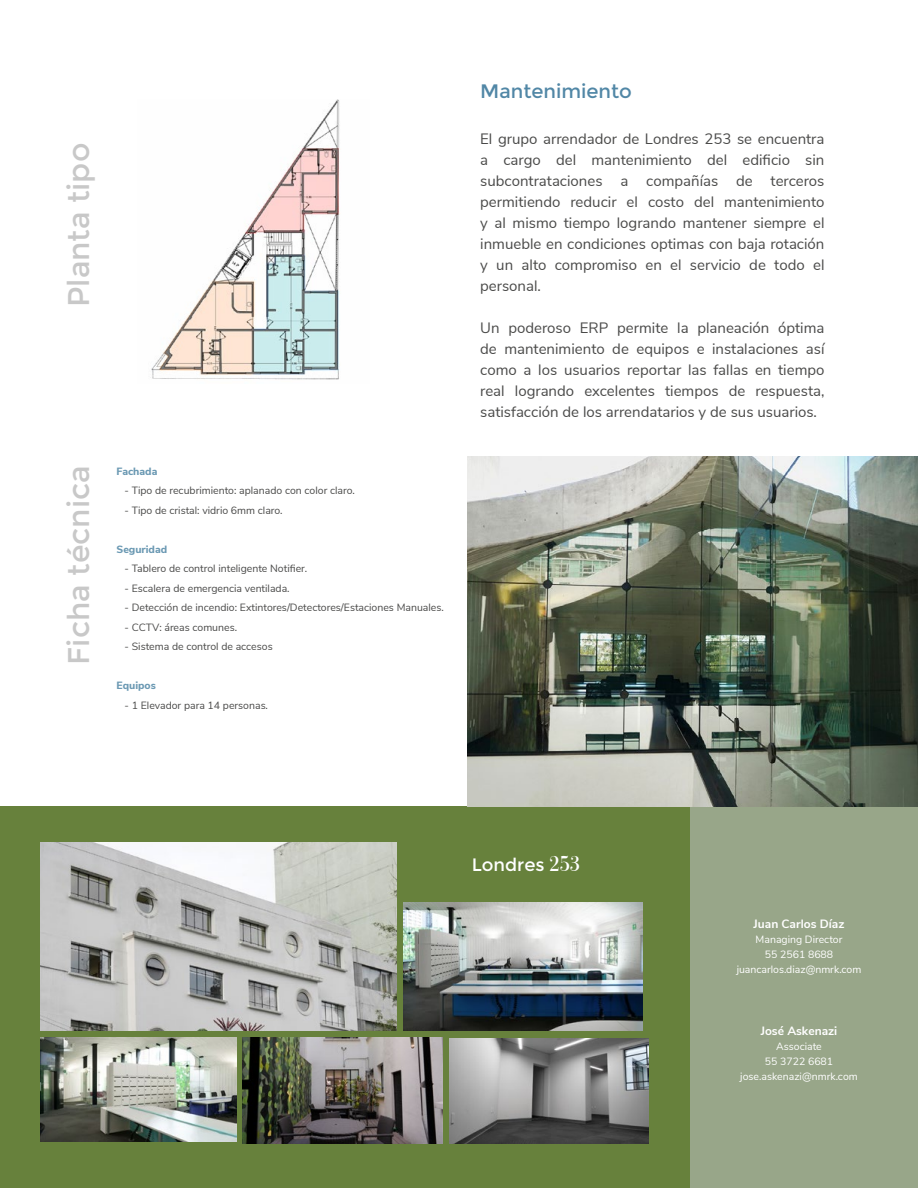
<style>
.page{position:relative;width:918px;height:1188px;background:#fff}
.page>*{position:absolute;margin:0;border:0;box-sizing:border-box;transform-origin:0 0}
.t1{font:30px "Montserrat";color:#c8c8c8}
.t2{font:19.5px "Montserrat";color:#5187a6}
.t3{font:18px "Montserrat";color:#fff}
.t4{font:15px/21px "Nunito Sans";color:#4a4a49;text-align:justify}
.t5{font:700 12px "Nunito Sans";color:#fff}
.t6{font:10.5px "Nunito Sans";color:#4a4a49}
.t7{font:10.5px/15px "Nunito Sans";color:#fff;text-align:center}
.t8{font:800 10.5px "Nunito Sans";color:#6b99b3}
.s1{font-family:"Vogue";font-size:22.5px}
</style>
<div class="page">
<div style="left:689px;top:807px;width:229px;height:381px;background:#98a689"></div>
<img style="left:151px;top:99px;width:189px;height:281px">
<div style="left:0;top:807px;width:689px;height:381px;background:#67813c"></div>
<img style="left:403px;top:903px;width:240px;height:128px">
<img style="left:40px;top:1038px;width:197px;height:104px">
<img style="left:243px;top:1038px;width:200px;height:105px">
<img style="left:449px;top:1038px;width:200px;height:105px">
<img style="left:40px;top:842px;width:357px;height:189px">
<img style="left:468px;top:456px;width:450px;height:351px">
<h1 class="t1" style="left:61px;top:307px;width:166px;rotate:-90deg">Planta tipo</h1>
<h1 class="t1" style="left:61px;top:665px;width:201px;rotate:-90deg">Ficha técnica</h1>
<p class="t8" style="left:117px;top:463px;width:42px">Fachada</p>
<p class="t6" style="left:125px;top:483px;width:232px">- Tipo de recubrimiento: aplanado con color claro.</p>
<p class="t6" style="left:125px;top:502px;width:159px">- Tipo de cristal: vidrio 6mm claro.</p>
<p class="t8" style="left:117px;top:541px;width:52px">Seguridad</p>
<p class="t6" style="left:125px;top:561px;width:184px">- Tablero de control inteligente Notifier.</p>
<p class="t6" style="left:125px;top:580px;width:167px">- Escalera de emergencia ventilada.</p>
<p class="t6" style="left:125px;top:600px;width:321px">- Detección de incendio: Extintores/Detectores/Estaciones Manuales.</p>
<p class="t6" style="left:125px;top:619px;width:114px">- CCTV: áreas comunes.</p>
<p class="t6" style="left:125px;top:639px;width:150px">- Sistema de control de accesos</p>
<p class="t8" style="left:117px;top:678px;width:41px">Equipos</p>
<p class="t6" style="left:125px;top:697px;width:145px">- 1 Elevador para 14 personas.</p>
<h2 class="t2" style="left:480px;top:79px;width:153px">Mantenimiento</h2>
<p class="t4" style="left:480px;top:127px;width:346px">El grupo arrendador de Londres 253 se encuentra a cargo del mantenimiento del edificio sin subcontrataciones a compañías de terceros permitiendo reducir el costo del mantenimiento y al mismo tiempo logrando mantener siempre el inmueble en condiciones optimas con baja rotación y un alto compromiso en el servicio de todo el personal.</p>
<p class="t4" style="left:480px;top:316px;width:346px">Un poderoso ERP permite la planeación óptima de mantenimiento de equipos e instalaciones así como a los usuarios reportar las fallas en tiempo real logrando excelentes tiempos de respuesta, satisfacción de los arrendatarios y de sus usuarios.</p>
<p class="t3" style="left:472px;top:855px;width:110px">Londres <span class="s1">253</span></p>
<p class="t5" style="left:754px;top:915px;width:92px">Juan Carlos Díaz</p>
<p class="t7" style="left:737px;top:931px;width:126px">Managing Director<br>55 2561 8688 juancarlos.diaz@nmrk.com</p>
<p class="t5" style="left:761px;top:1022px;width:78px">José Askenazi</p>
<p class="t7" style="left:740px;top:1038px;width:119px">Associate<br>55 3722 6681 jose.askenazi@nmrk.com</p>
</div>
